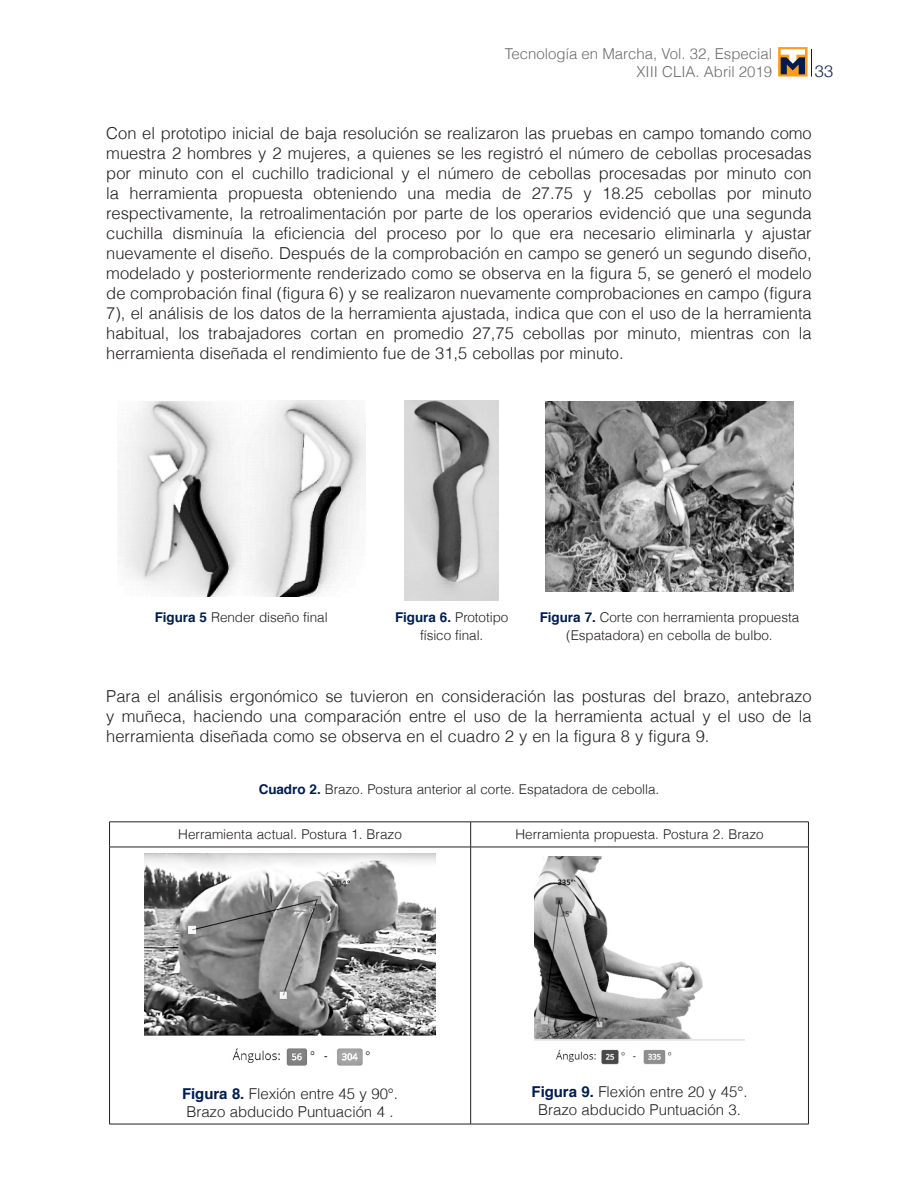
<style>
.page{position:relative;width:918px;height:1188px;background:#fff}
.page>*{position:absolute;margin:0;border:0;box-sizing:border-box;transform-origin:0 0}
._6texto{font:300 16.5px/20px "Helvetica";color:#231f20;text-align:justify}
.t1{font:300 16.5px "Helvetica Neue";color:#001c4e}
._9tituloscuadros{font:300 15px/18px "Helvetica";letter-spacing:-.005em;color:#231f20}
.t2{font:300 15px/18px "Helvetica";color:#6c6d70;text-align:right}
._9tituloscuadros-2{font:300 13.5px/18px "Helvetica";letter-spacing:-.005em;color:#231f20;text-align:center}
.textocuadros{font:300 13.5px "Helvetica";color:#231f20}
._9tituloscuadros1{font:300 13.5px "Helvetica";letter-spacing:-.005em;color:#231f20}
.s1{font-weight:700;color:#001c4e}
</style>
<div class="page">
<svg style="left:811px;top:49px;width:1px;height:28px"></svg>
<svg style="left:778px;top:47px;width:30px;height:30px"></svg>
<svg style="left:781px;top:49px;width:24px;height:25px"></svg>
<img style="left:117px;top:401px;width:248px;height:195px">
<img style="left:405px;top:401px;width:94px;height:199px">
<img style="left:545px;top:402px;width:249px;height:189px">
<hr style="left:109px;top:822px;width:362px;height:1px;background:#231f20">
<svg style="left:109px;top:823px;width:1px;height:24px"></svg>
<hr style="left:471px;top:822px;width:338px;height:1px;background:#231f20">
<svg style="left:470px;top:822px;width:1px;height:25px"></svg>
<svg style="left:808px;top:822px;width:1px;height:25px"></svg>
<hr style="left:109px;top:847px;width:362px;height:1px;background:#231f20">
<hr style="left:109px;top:847px;width:1px;height:277px;background:#231f20">
<hr style="left:471px;top:847px;width:338px;height:1px;background:#231f20">
<hr style="left:470px;top:847px;width:1px;height:277px;background:#231f20">
<hr style="left:808px;top:847px;width:1px;height:277px;background:#231f20">
<hr style="left:109px;top:1124px;width:362px;height:1px;background:#231f20">
<hr style="left:471px;top:1124px;width:338px;height:1px;background:#231f20">
<img style="left:144px;top:854px;width:292px;height:212px">
<img style="left:534px;top:856px;width:211px;height:209px">
<p class="t2" style="left:505px;top:44px;width:269px">Tecnología en Marcha, Vol. 32, Especial<br>XIII CLIA. Abril 2019</p>
<p class="t1" style="left:815px;top:57px;width:20px">33</p>
<p class="_6texto" style="left:106px;top:123px;width:707px">Con el prototipo inicial de baja resolución se realizaron las pruebas en campo tomando como muestra 2 hombres y 2 mujeres, a quienes se les registró el número de cebollas procesadas por minuto con el cuchillo tradicional y el número de cebollas procesadas por minuto con la herramienta propuesta obteniendo una media de 27.75 y 18.25 cebollas por minuto respectivamente, la retroalimentación por parte de los operarios evidenció que una segunda cuchilla disminuía la eficiencia del proceso por lo que era necesario eliminarla y ajustar nuevamente el diseño. Después de la comprobación en campo se generó un segundo diseño, modelado y posteriormente renderizado como se observa en la figura 5, se generó el modelo de comprobación final (figura 6) y se realizaron nuevamente comprobaciones en campo (figura 7), el análisis de los datos de la herramienta ajustada, indica que con el uso de la herramienta habitual, los trabajadores cortan en promedio 27,75 cebollas por minuto, mientras con la herramienta diseñada el rendimiento fue de 31,5 cebollas por minuto.</p>
<p class="_9tituloscuadros-2" style="left:155px;top:607px;width:174px"><span class="s1">Figura 5</span> Render diseño final</p>
<p class="_9tituloscuadros-2" style="left:395px;top:607px;width:115px"><span class="s1">Figura 6.</span> Prototipo físico final.</p>
<p class="_9tituloscuadros-2" style="left:540px;top:607px;width:261px"><span class="s1">Figura 7.</span> Corte con herramienta propuesta (Espatadora) en cebolla de bulbo.</p>
<p class="_6texto" style="left:106px;top:686px;width:707px">Para el análisis ergonómico se tuvieron en consideración las posturas del brazo, antebrazo y muñeca, haciendo una comparación entre el uso de la herramienta actual y el uso de la herramienta diseñada como se observa en el cuadro 2 y en la figura 8 y figura 9.</p>
<p class="_9tituloscuadros1" style="left:259px;top:779px;width:402px"><span class="s1">Cuadro 2.</span> Brazo. Postura anterior al corte. Espatadora de cebolla.</p>
<p class="textocuadros" style="left:178px;top:824px;width:225px">Herramienta actual. Postura 1. Brazo</p>
<p class="textocuadros" style="left:516px;top:824px;width:250px">Herramienta propuesta. Postura 2. Brazo</p>
<p class="_9tituloscuadros" style="left:182px;top:1084px;width:217px"><span class="s1">Figura 8.</span> Flexión entre 45 y 90°.<br>Brazo abducido Puntuación 4 .</p>
<p class="_9tituloscuadros" style="left:532px;top:1082px;width:217px;text-align:center"><span class="s1">Figura 9.</span> Flexión entre 20 y 45°.<br>Brazo abducido Puntuación 3.</p>
</div>
